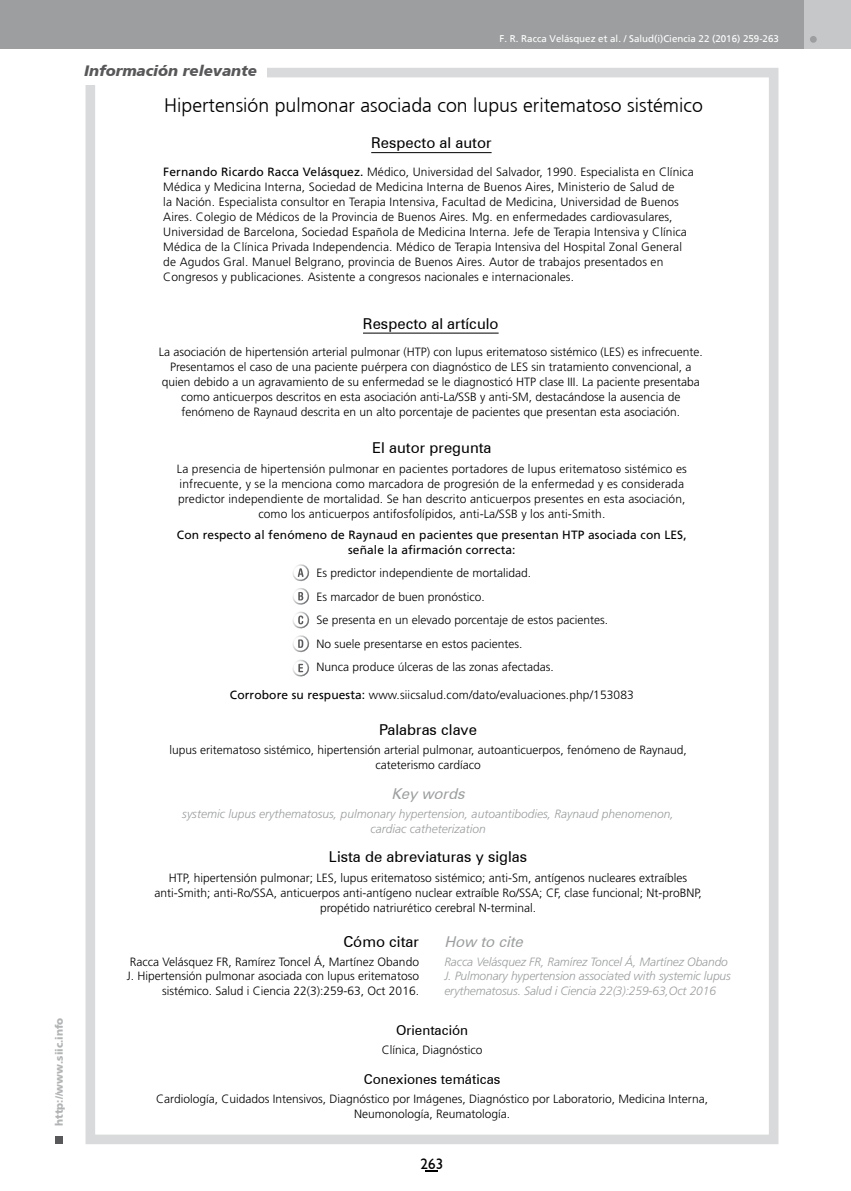
<style>
.page{position:relative;width:851px;height:1191px;background:#fff}
.page>*{position:absolute;margin:0;border:0;box-sizing:border-box;transform-origin:0 0}
.t1{font:300 19.5px "Frutiger";color:#000}
.t2{font:15px "Zurich BT";color:#000}
.t3{font:italic 900 15px "Frutiger";color:#58585a}
.t4{font:italic 15px "Zurich BT";color:#9c9e9f}
.t5{font:15px "Humanist 521 BT";color:#000}
.t6{font:13.5px "Zurich BT";color:#000}
.t7{font:300 12px/15px "Frutiger LT Std";color:#000;text-align:center}
.t8{font:italic 300 12px/14.4px "Frutiger LT Std";letter-spacing:-.01em;color:#9c9e9f}
.t9{font:12px/15px "Frutiger LT Std";letter-spacing:.01em;color:#000;text-align:center}
.t10{font:900 10.5px "Frutiger";color:#b1b3b4}
.t11{font:9.75px "Frutiger";color:#fff}
.s1{font-weight:400}
.s2{font-family:"Frutiger";font-weight:400}
</style>
<div class="page">
<div style="left:1px;top:0;width:849px;height:49px;background:#9c9e9f"></div>
<div style="left:804px;top:0;width:46px;height:49px;background:#c6c7c8"></div>
<div style="left:809px;top:36px;width:7px;height:7px;background:#9c9e9f;border-radius:50%"></div>
<svg style="left:425px;top:1170px;width:13px;height:2px"></svg>
<div style="left:55px;top:1136px;width:8px;height:8px;background:#58585a"></div>
<div style="left:85px;top:68px;width:693px;height:1076px;border:10px solid #d9dadb"></div>
<svg style="left:292px;top:564px;width:18px;height:113px"></svg>
<div style="left:84px;top:63px;width:183px;height:21px;background:#fff"></div>
<hr style="left:371px;top:152px;width:120px;height:1px;background:#000">
<hr style="left:363px;top:333px;width:135px;height:1px;background:#000">
<p class="t10" style="left:53px;top:1125px;width:110px;rotate:-90deg">http://www.siic.info</p>
<p class="t11" style="left:499px;top:33px;width:281px">F. R. Racca Velásquez et al. / Salud(i)Ciencia 22 (2016) 259-263</p>
<p class="t3" style="left:84px;top:62px;width:174px">Información relevante</p>
<h1 class="t1" style="left:164px;top:94px;width:540px">Hipertensión pulmonar asociada con lupus eritematoso sistémico</h1>
<p class="t2" style="left:371px;top:134px;width:122px">Respecto al autor</p>
<p class="t7" style="left:163px;top:164px;width:532px;text-align:left"><span class="s1">Fernando Ricardo Racca Velásquez.</span> Médico, Universidad del Salvador, 1990. Especialista en Clínica Médica y Medicina Interna, Sociedad de Medicina Interna de Buenos Aires, Ministerio de Salud de<br>la Nación. Especialista consultor en Terapia Intensiva, Facultad de Medicina, Universidad de Buenos Aires. Colegio de Médicos de la Provincia de Buenos Aires. Mg. en enfermedades cardiovasulares, Universidad de Barcelona, Sociedad Española de Medicina Interna. Jefe de Terapia Intensiva y Clínica Médica de la Clínica Privada Independencia. Médico de Terapia Intensiva del Hospital Zonal General de Agudos Gral. Manuel Belgrano, provincia de Buenos Aires. Autor de trabajos presentados en Congresos y publicaciones. Asistente a congresos nacionales e internacionales.</p>
<p class="t2" style="left:363px;top:314px;width:137px">Respecto al artículo</p>
<p class="t7" style="left:159px;top:345px;width:545px">La asociación de hipertensión arterial pulmonar (HTP) con lupus eritematoso sistémico (LES) es infrecuente.<br>Presentamos el caso de una paciente puérpera con diagnóstico de LES sin tratamiento convencional, a quien debido a un agravamiento de su enfermedad se le diagnosticó HTP clase III. La paciente presentaba como anticuerpos descritos en esta asociación anti-La/SSB y anti-SM, destacándose la ausencia de fenómeno de Raynaud descrita en un alto porcentaje de pacientes que presentan esta asociación.</p>
<p class="t2" style="left:372px;top:439px;width:121px">El autor pregunta</p>
<p class="t7" style="left:177px;top:461px;width:511px">La presencia de hipertensión pulmonar en pacientes portadores de lupus eritematoso sistémico es infrecuente, y se la menciona como marcadora de progresión de la enfermedad y es considerada predictor independiente de mortalidad. Se han descrito anticuerpos presentes en esta asociación, como los anticuerpos antifosfolípidos, anti-La/SSB y los anti-Smith.</p>
<p class="t9" style="left:177px;top:527px;width:511px">Con respecto al fenómeno de Raynaud en pacientes que presentan HTP asociada con LES, señale la afirmación correcta:</p>
<p class="t7" style="left:316px;top:561px;width:293px;line-height:23.5px;text-align:left">Es predictor independiente de mortalidad.<br>Es marcador de buen pronóstico.<br>Se presenta en un elevado porcentaje de estos pacientes.<br>No suele presentarse en estos pacientes.<br>Nunca produce úlceras de las zonas afectadas.</p>
<p class="t7" style="left:230px;top:688px;width:405px"><span class="s2">Corrobore su respuesta:</span> www.siicsalud.com/dato/evaluaciones.php/153083</p>
<p class="t2" style="left:379px;top:720px;width:99px">Palabras clave</p>
<p class="t7" style="left:169px;top:742px;width:518px">lupus eritematoso sistémico, hipertensión arterial pulmonar, autoanticuerpos, fenómeno de Raynaud, cateterismo cardíaco</p>
<p class="t4" style="left:391px;top:784px;width:79px">Key words</p>
<p class="t8" style="left:182px;top:806px;width:493px;line-height:15px;text-align:center">systemic lupus erythematosus, pulmonary hypertension, autoantibodies, Raynaud phenomenon, cardiac catheterization</p>
<p class="t2" style="left:329px;top:848px;width:200px">Lista de abreviaturas y siglas</p>
<p class="t7" style="left:154px;top:870px;width:549px">HTP, hipertensión pulmonar; LES, lupus eritematoso sistémico; anti-Sm, antígenos nucleares extraíbles anti-Smith; anti-Ro/SSA, anticuerpos anti-antígeno nuclear extraíble Ro/SSA; CF, clase funcional; Nt-proBNP, propétido natriurético cerebral N-terminal.</p>
<p class="t2" style="left:343px;top:932px;width:77px">Cómo citar</p>
<p class="t7" style="left:127px;top:954px;width:294px;line-height:14.4px;text-align:right">Racca Velásquez FR, Ramírez Toncel Á, Martínez Obando<br>J. Hipertensión pulmonar asociada con lupus eritematoso sistémico. Salud i Ciencia 22(3):259-63, Oct 2016.</p>
<p class="t4" style="left:444px;top:932px;width:84px">How to cite</p>
<p class="t8" style="left:444px;top:954px;width:288px">Racca Velásquez FR, Ramírez Toncel Á, Martínez Obando<br>J. Pulmonary hypertension associated with systemic lupus erythematosus. Salud i Ciencia 22(3):259-63,Oct 2016</p>
<p class="t6" style="left:396px;top:1021px;width:74px">Orientación</p>
<p class="t7" style="left:382px;top:1042px;width:102px">Clínica, Diagnóstico</p>
<p class="t6" style="left:364px;top:1070px;width:138px">Conexiones temáticas</p>
<p class="t7" style="left:156px;top:1091px;width:553px">Cardiología, Cuidados Intensivos, Diagnóstico por Imágenes, Diagnóstico por Laboratorio, Medicina Interna,<br>Neumonología, Reumatología.</p>
<p class="t5" style="left:420px;top:1154px;width:24px">263</p>
</div>
